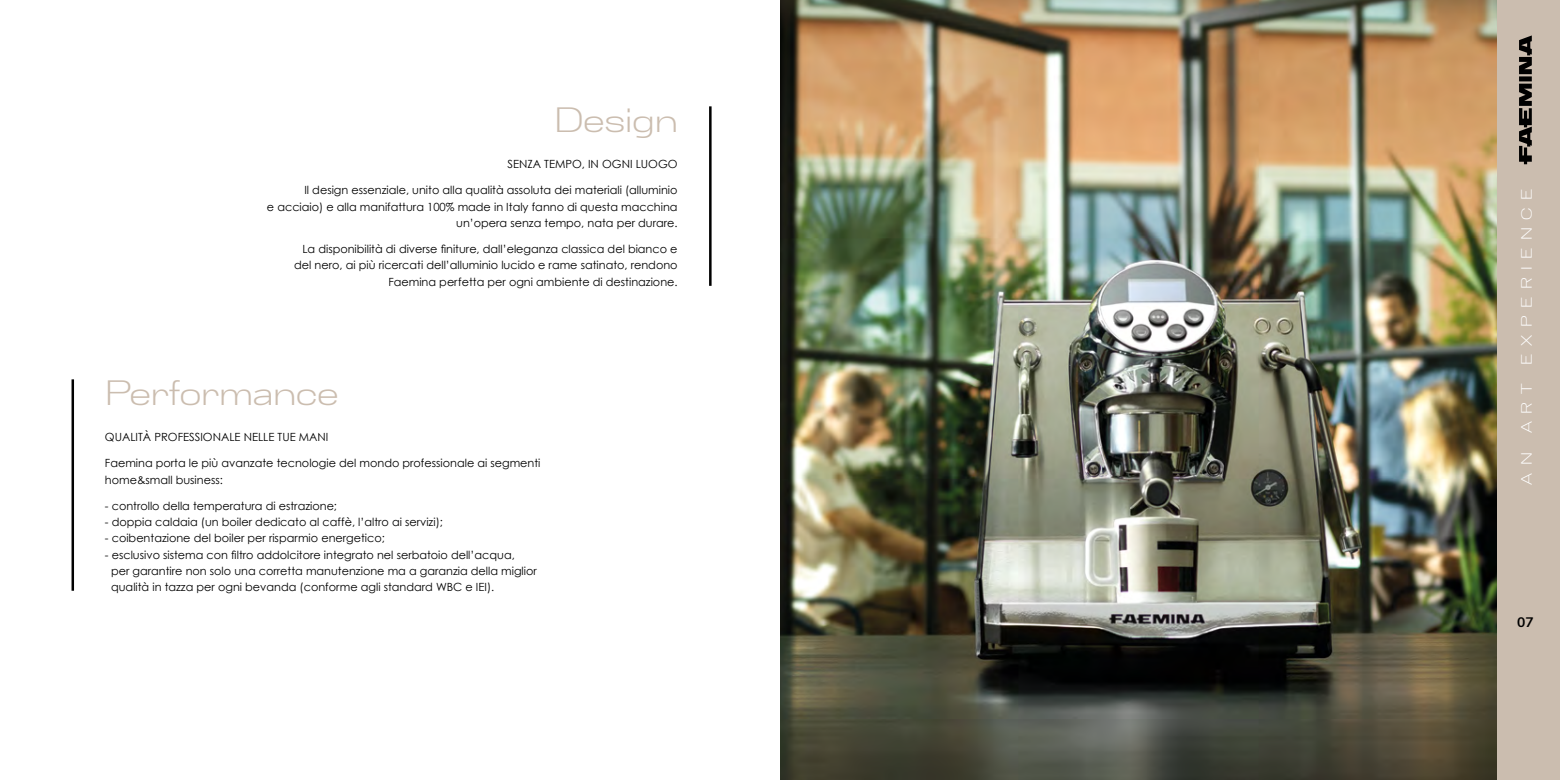
<style>
.page{position:relative;width:1560px;height:780px;background:#fff}
.page>*{position:absolute;margin:0;border:0;box-sizing:border-box;transform-origin:0 0}
.t1{font:300 35px "Cairoli Classic Extended";color:#cbbdaf}
.t2{font:300 15px "Cairoli Classic Extended";letter-spacing:.5em;color:#fff}
.t3{font:700 13.75px "Muli";color:#000}
.t4{font:11.25px "Century Gothic";color:#000}
</style>
<div class="page">
<img style="left:780px;top:0;width:717px;height:780px">
<div style="left:1497px;top:0;width:62px;height:780px;background:#cbbdaf"></div>
<div style="left:1518px;top:76px;width:13px;height:5px;background:#000"></div>
<svg style="left:1519px;top:84px;width:12px;height:80px"></svg>
<svg style="left:1519px;top:35px;width:12px;height:39px"></svg>
<hr style="left:71px;top:379px;width:3px;height:211px;background:#000">
<hr style="left:709px;top:106px;width:2px;height:180px;background:#000">
<p class="t1" style="left:554px;top:95px;width:125px">Design</p>
<p class="t4" style="left:507px;top:156px;width:172px">SENZA TEMPO, IN OGNI LUOGO</p>
<p class="t4" style="left:304px;top:182px;width:374px">Il design essenziale, unito alla qualità assoluta dei materiali (alluminio</p>
<p class="t4" style="left:267px;top:198px;width:412px">e acciaio) e alla manifattura 100% made in Italy fanno di questa macchina</p>
<p class="t4" style="left:456px;top:215px;width:223px">un’opera senza tempo, nata per durare.</p>
<p class="t4" style="left:302px;top:241px;width:377px">La disponibilità di diverse finiture, dall’eleganza classica del bianco e</p>
<p class="t4" style="left:294px;top:257px;width:385px">del nero, ai più ricercati dell’alluminio lucido e rame satinato, rendono</p>
<p class="t4" style="left:388px;top:273px;width:291px">Faemina perfetta per ogni ambiente di destinazione.</p>
<p class="t1" style="left:105px;top:368px;width:235px">Performance</p>
<p class="t4" style="left:105px;top:429px;width:225px">QUALITÀ PROFESSIONALE NELLE TUE MANI</p>
<p class="t4" style="left:105px;top:455px;width:437px">Faemina porta le più avanzate tecnologie del mondo professionale ai segmenti</p>
<p class="t4" style="left:105px;top:471px;width:119px">home&amp;small business:</p>
<p class="t4" style="left:105px;top:498px;width:234px">- controllo della temperatura di estrazione;</p>
<p class="t4" style="left:105px;top:514px;width:339px">- doppia caldaia (un boiler dedicato al caffè, l’altro ai servizi);</p>
<p class="t4" style="left:105px;top:530px;width:281px">- coibentazione del boiler per risparmio energetico;</p>
<p class="t4" style="left:105px;top:546px;width:411px">- esclusivo sistema con filtro addolcitore integrato nel serbatoio dell’acqua,</p>
<p class="t4" style="left:111px;top:563px;width:427px">per garantire non solo una corretta manutenzione ma a garanzia della miglior</p>
<p class="t4" style="left:111px;top:579px;width:385px">qualità in tazza per ogni bevanda (conforme agli standard WBC e IEI).</p>
<p class="t2" style="left:1515px;top:364px;width:178px;rotate:-90deg">EXPERIENCE</p>
<p class="t2" style="left:1515px;top:433px;width:51px;rotate:-90deg">ART</p>
<p class="t2" style="left:1515px;top:484px;width:34px;rotate:-90deg">A N</p>
<p class="t3" style="left:1516px;top:612px;width:18px">07</p>
</div>
